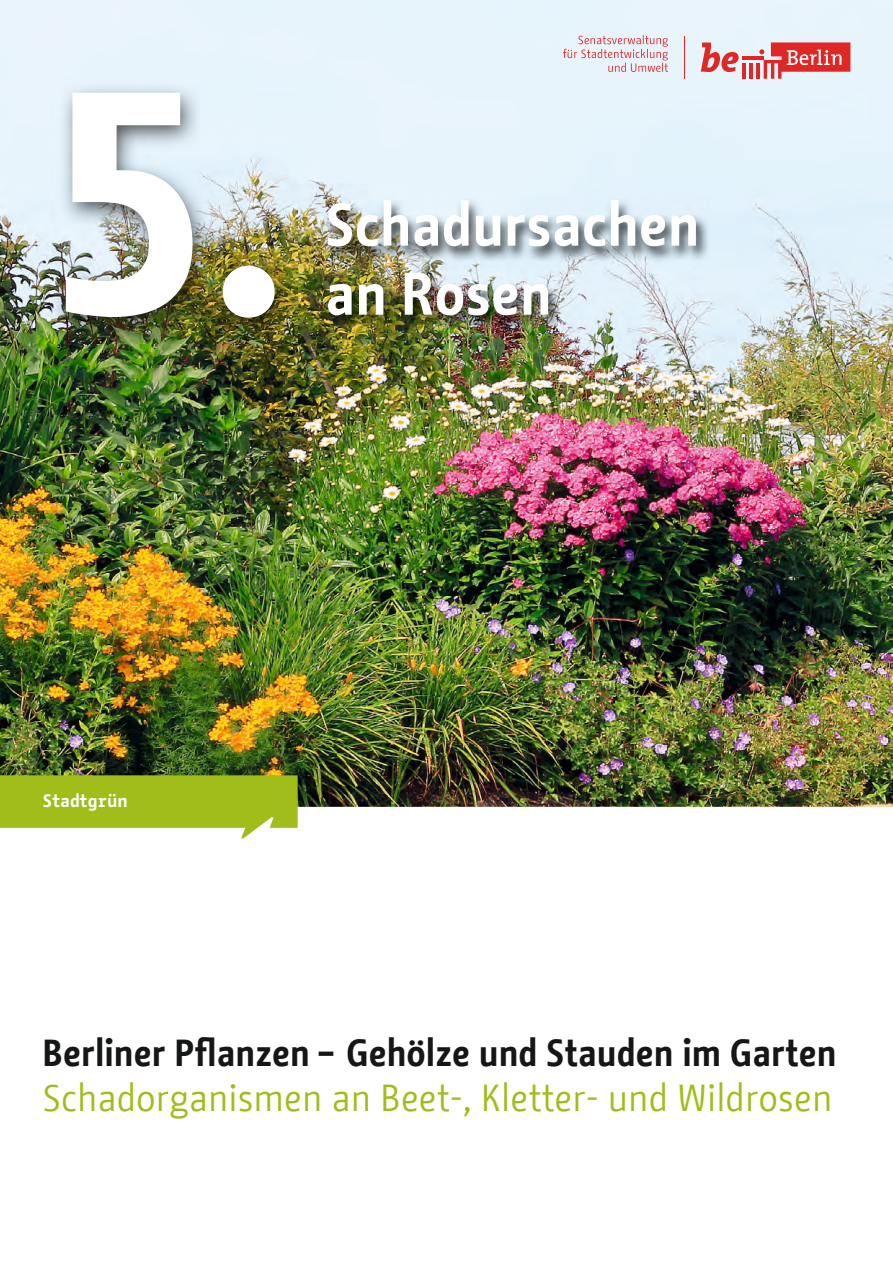
<style>
.page{position:relative;width:893px;height:1263px;background:#fff}
.page>*{position:absolute;margin:0;border:0;box-sizing:border-box;transform-origin:0 0}
.t1{font:700 315px "BMF Change";color:#fff}
.t2{font:700 60px/69px "BMF Change";color:#fff}
.t3{font:37.5px/45px "BMF Change";color:#a0bd1a}
.t4{font:700 18px "BMF Change Letter";color:#fff}
.s1{font-weight:700;color:#151616}
</style>
<div class="page">
<img style="left:0;top:0;width:893px;height:807px">
<svg style="left:0;top:775px;width:298px;height:63px"></svg>
<svg style="left:701px;top:43px;width:38px;height:29px"></svg>
<hr style="left:742px;top:63px;width:3px;height:16px;background:#df2725">
<hr style="left:749px;top:63px;width:4px;height:16px;background:#df2725">
<hr style="left:756px;top:63px;width:4px;height:16px;background:#df2725">
<hr style="left:742px;top:56px;width:22px;height:4px;background:#df2725">
<svg style="left:759px;top:42px;width:91px;height:37px;background:#e47273"></svg>
<hr style="left:684px;top:36px;width:1px;height:43px;background:#df2725">
<svg style="left:563px;top:35px;width:105px;height:37px;background:#e6d7dd"></svg>
<img style="left:51px;top:81px;width:246px;height:262px">
<img style="left:323px;top:198px;width:387px;height:134px">
<h1 class="t1" style="left:43px;top:-22px;width:249px">5.</h1>
<h2 class="t2" style="left:325px;top:191px;width:376px">Schadursachen an Rosen</h2>
<p class="t4" style="left:43px;top:788px;width:87px">Stadtgrün</p>
<h1 class="t3" style="left:43px;top:1031px;width:796px"><span class="s1">Berliner Pflanzen – Gehölze und Stauden im Garten<br></span>Schadorganismen an Beet-, Kletter- und Wildrosen</h1>
</div>
